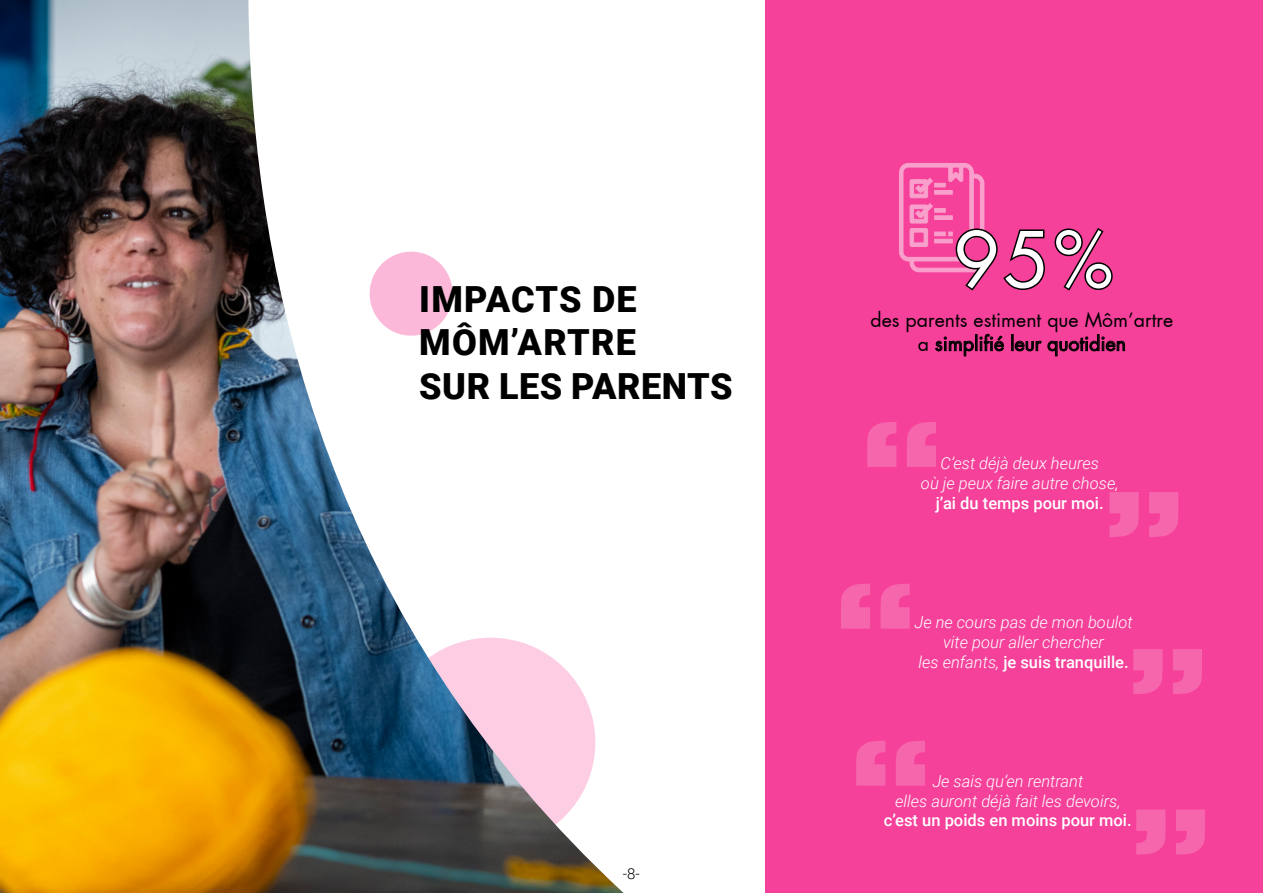
<style>
.page{position:relative;width:1263px;height:893px;background:#fff}
.page>*{position:absolute;margin:0;border:0;box-sizing:border-box;transform-origin:0 0}
.t1{font:800 120px "Rockwell";color:#fff}
.t2{font:75px "Futura";color:#fff}
.t3{font:900 36px/43.2px "Roboto";letter-spacing:.015em;color:#000}
.t4{font:19.5px/23.4px "Futura";color:#000;text-align:center}
.t5{font:italic 300 16.5px/19.8px "Roboto";color:#fff;text-align:center}
.t6{font:500 16.5px "Roboto";color:#fff}
.t7{font:300 15px "Roboto";color:#000}
.s1{font-weight:300;font-style:italic}
</style>
<div class="page">
<div style="left:765px;top:0;width:498px;height:893px;background:#f5419a"></div>
<svg style="left:935px;top:333px;width:69px;height:24px"></svg>
<svg style="left:1011px;top:334px;width:114px;height:23px"></svg>
<svg style="left:899px;top:163px;width:214px;height:128px"></svg>
<img style="left:0;top:0;width:624px;height:893px">
<h3 class="t3" style="left:419px;top:276px;width:216px">IM PACTS DE<br>MÔM’ARTRE<br>SUR LES PARE</h3>
<h3 class="t3" style="left:662px;top:363px;width:70px">NTS</h3>
<p class="t7" style="left:623px;top:863px;width:18px">-8-</p>
<h2 class="t2" style="left:954px;top:212px;width:161px">95%</h2>
<p class="t4" style="left:870px;top:309px;width:304px">des parents estiment que Môm’artre a simplifié leur quotidien</p>
<h1 class="t1" style="left:858px;top:394px;width:88px">“</h1>
<p class="t6" style="left:936px;top:491px;width:170px">j’ai du temps pour moi.</p>
<h1 class="t1" style="left:1101px;top:464px;width:88px">”</h1>
<p class="t5" style="left:921px;top:453px;width:199px">C’est déjà deux heures<br>où je peux faire autre chose,</p>
<h1 class="t1" style="left:832px;top:556px;width:88px">“</h1>
<p class="t5" style="left:914px;top:612px;width:220px">Je ne cours pas de mon boulot vite pour aller chercher</p>
<p class="t6" style="left:918px;top:650px;width:212px"><span class="s1">les enfants,</span> je suis tranquille.</p>
<h1 class="t1" style="left:1124px;top:621px;width:88px">”</h1>
<h1 class="t1" style="left:847px;top:713px;width:88px">“</h1>
<p class="t6" style="left:884px;top:809px;width:249px">c’est un poids en moins pour moi.</p>
<p class="t5" style="left:895px;top:770px;width:227px">Je sais qu’en rentrant<br>elles auront déjà fait les devoirs,</p>
<h1 class="t1" style="left:1127px;top:781px;width:88px">”</h1>
</div>
